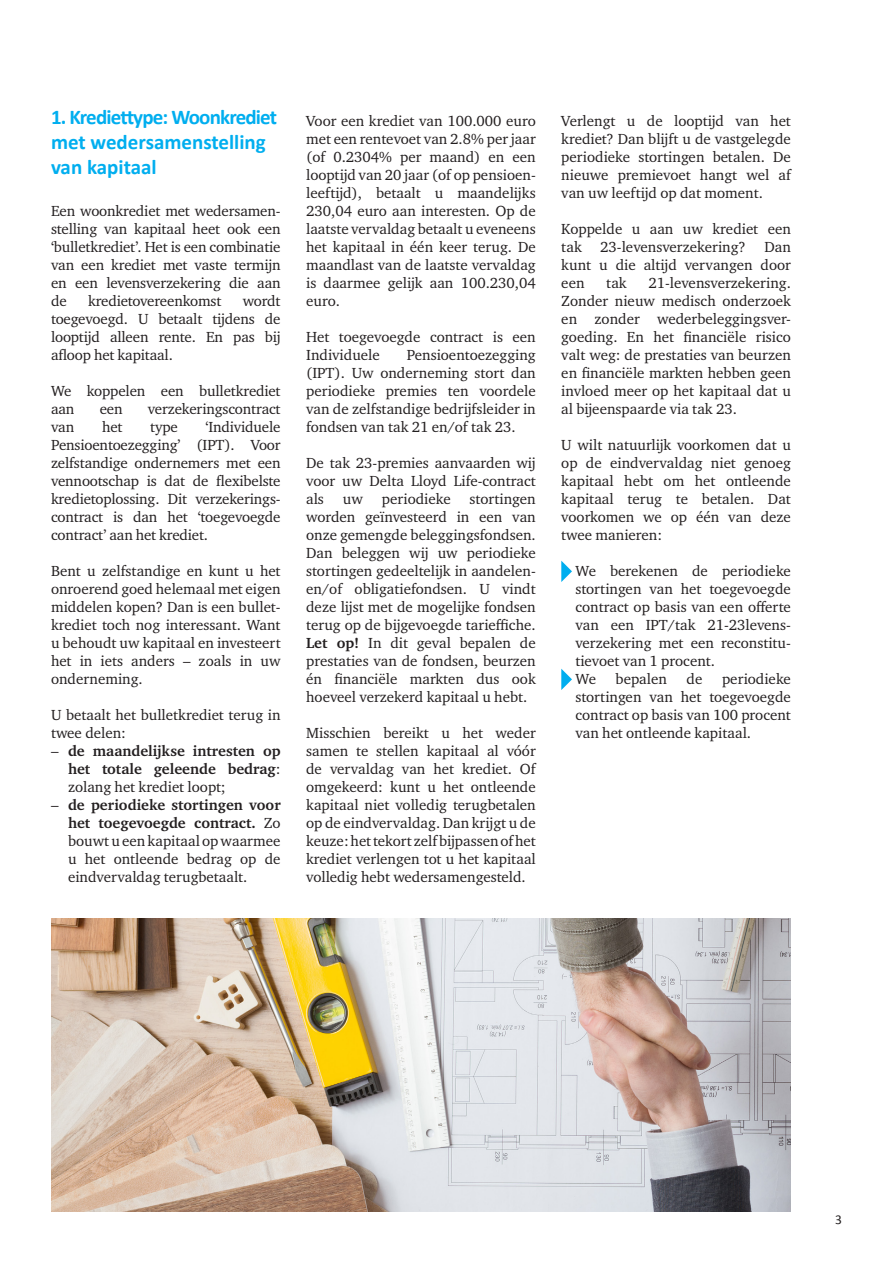
<style>
.page{position:relative;width:893px;height:1263px;background:#fff}
.page>*{position:absolute;margin:0;border:0;box-sizing:border-box;transform-origin:0 0}
.t1{font:700 21px/25.2px "Calibri";letter-spacing:-.01em;color:#00aeef}
.t2{font:15px/18px "Charter ITC Pro";color:#231f20;text-align:justify}
.t3{font:700 15px/18px "Charter ITC Pro";color:#231f20;text-align:justify}
.t4{font:13.5px "Calibri";color:#231f20}
.s1{font-weight:400}
.s2{font-weight:700}
</style>
<div class="page">
<svg style="left:561px;top:561px;width:11px;height:21px"></svg>
<svg style="left:561px;top:669px;width:11px;height:21px"></svg>
<img style="left:51px;top:918px;width:740px;height:294px">
<h1 class="t1" style="left:51px;top:103px;width:228px">1. Krediettype: Woonkrediet met wedersamenstelling van kapitaal</h1>
<p class="t2" style="left:51px;top:202px;width:231px">Een woonkrediet met wedersamen&shy;stelling van kapitaal heet ook een ‘bulletkrediet’. Het is een combinatie van een krediet met vaste termijn en een levensverzekering die aan de</p>
<p class="t2" style="left:51px;top:292px;width:231px;text-indent:192px">wordt toegevoegd. U betaalt tijdens de looptijd alleen rente. En pas bij afloop het kapitaal.</p>
<p class="t2" style="left:51px;top:382px;width:231px">We koppelen een bulletkrediet aan</p>
<p class="t2" style="left:88px;top:292px;width:135px">kredietovereenkomst</p>
<p class="t2" style="left:100px;top:400px;width:24px">een</p>
<p class="t2" style="left:148px;top:400px;width:134px">verzekeringscontract</p>
<p class="t2" style="left:51px;top:418px;width:25px">van</p>
<p class="t2" style="left:102px;top:418px;width:22px">het</p>
<p class="t2" style="left:150px;top:418px;width:29px">type</p>
<p class="t2" style="left:51px;top:418px;width:231px;text-indent:155px">‘Individuele Pensioentoezegging’ (IPT). Voor zelfstandige ondernemers met een vennootschap is dat de flexibelste kredietoplossing. Dit verzekerings&shy;contract is dan het ‘toegevoegde contract’ aan het krediet.</p>
<p class="t2" style="left:51px;top:562px;width:231px">Bent u zelfstandige en kunt u het onroerend goed helemaal met eigen middelen kopen? Dan is een bullet&shy;krediet toch nog interessant. Want u behoudt uw kapitaal en investeert het in iets anders – zoals in uw onderneming.</p>
<p class="t2" style="left:51px;top:706px;width:231px">U betaalt het bulletkrediet terug in twee delen:</p>
<p class="t3" style="left:68px;top:742px;width:214px;text-indent:-17px"><span class="s1">–</span> de maandelijkse intresten op het totale geleende bedrag<span class="s1">: zolang het krediet loopt;</span></p>
<p class="t2" style="left:68px;top:796px;width:214px;text-indent:-17px">– <span class="s2">de periodieke stortingen voor het toegevoegde contract.</span> Zo bouwt u een kapitaal op waarmee u het ontleende bedrag op de eindvervaldag terugbetaalt.</p>
<p class="t2" style="left:306px;top:112px;width:231px">Voor een krediet van 100.000 euro met een rentevoet van 2.8% per jaar (of 0.2304% per maand) en een looptijd van 20 jaar (of op pensioen&shy;leeftijd), betaalt u maandelijks 230,04 euro aan interesten. Op de laatste vervaldag betaalt u eveneens het kapitaal in één keer terug. De maandlast van de laatste vervaldag is daarmee gelijk aan 100.230,04 euro.</p>
<p class="t2" style="left:306px;top:328px;width:231px">Het toegevoegde contract is een<br>Individuele</p>
<p class="t2" style="left:306px;top:346px;width:231px;text-indent:100px">Pensioentoezegging (IPT). Uw onderneming stort dan periodieke premies ten voordele van de zelfstandige bedrijfsleider in fondsen van tak 21 en/of tak 23.</p>
<p class="t2" style="left:306px;top:454px;width:231px">De tak 23-premies aanvaarden wij voor uw Delta Lloyd Life-contract als</p>
<p class="t2" style="left:343px;top:490px;width:22px">uw</p>
<p class="t2" style="left:382px;top:490px;width:70px">periodieke</p>
<p class="t2" style="left:306px;top:490px;width:231px;text-align:left;text-indent:163px">stortingen worden geïnvesteerd in een van onze gemengde beleggingsfondsen.<br>Dan beleggen wij uw periodieke stortingen gedeeltelijk in aandelen&shy;en/of obligatiefondsen. U vindt deze lijst met de mogelijke fondsen terug op de bijgevoegde tarieffiche.<br><span class="s2">Let op!</span> In dit geval bepalen de prestaties van de fondsen, beurzen én financiële markten dus ook hoeveel verzekerd kapitaal u hebt.</p>
<p class="t2" style="left:306px;top:724px;width:231px">Misschien bereikt u het weder samen te stellen kapitaal al vóór de vervaldag van het krediet. Of omgekeerd: kunt u het ontleende kapitaal niet volledig terugbetalen op de eindvervaldag. Dan krijgt u de keuze: het tekort zelf bijpassen of het krediet verlengen tot u het kapitaal volledig hebt wedersamengesteld.</p>
<p class="t2" style="left:561px;top:112px;width:231px">Verlengt u de looptijd van het krediet? Dan blijft u de vastgelegde periodieke stortingen betalen. De nieuwe premievoet hangt wel af van uw leeftijd op dat moment.</p>
<p class="t2" style="left:561px;top:220px;width:231px">Koppelde u aan uw krediet een tak 23-levensverzekering? Dan kunt u die altijd vervangen door een</p>
<p class="t2" style="left:561px;top:274px;width:231px;text-align:left;text-indent:87px">21-levensverzekering.<br>Zonder nieuw medisch onderzoek en zonder wederbeleggingsver&shy;goeding. En het financiële risico valt weg: de prestaties van beurzen en financiële markten hebben geen invloed meer op het kapitaal dat u al bijeenspaarde via tak 23.</p>
<p class="t2" style="left:561px;top:436px;width:231px">U wilt natuurlijk voorkomen dat u op de eindvervaldag niet genoeg kapitaal hebt om het ontleende kapitaal terug te betalen. Dat voorkomen we op één van deze twee manieren:</p>
<p class="t2" style="left:575px;top:562px;width:217px;text-align:left">We berekenen de periodieke stortingen van het toegevoegde contract op basis van een offerte van een IPT/tak 21-23levens&shy;verzekering met een reconstitu&shy;tievoet van 1 procent.<br>We</p>
<p class="t2" style="left:606px;top:274px;width:22px">tak</p>
<p class="t2" style="left:575px;top:670px;width:217px;text-indent:147px">periodieke stortingen van het toegevoegde contract op basis van 100 procent van het ontleende kapitaal.</p>
<p class="t2" style="left:616px;top:670px;width:53px">bepalen</p>
<p class="t2" style="left:687px;top:670px;width:17px">de</p>
<p class="t4" style="left:835px;top:1211px;width:8px">3</p>
</div>
